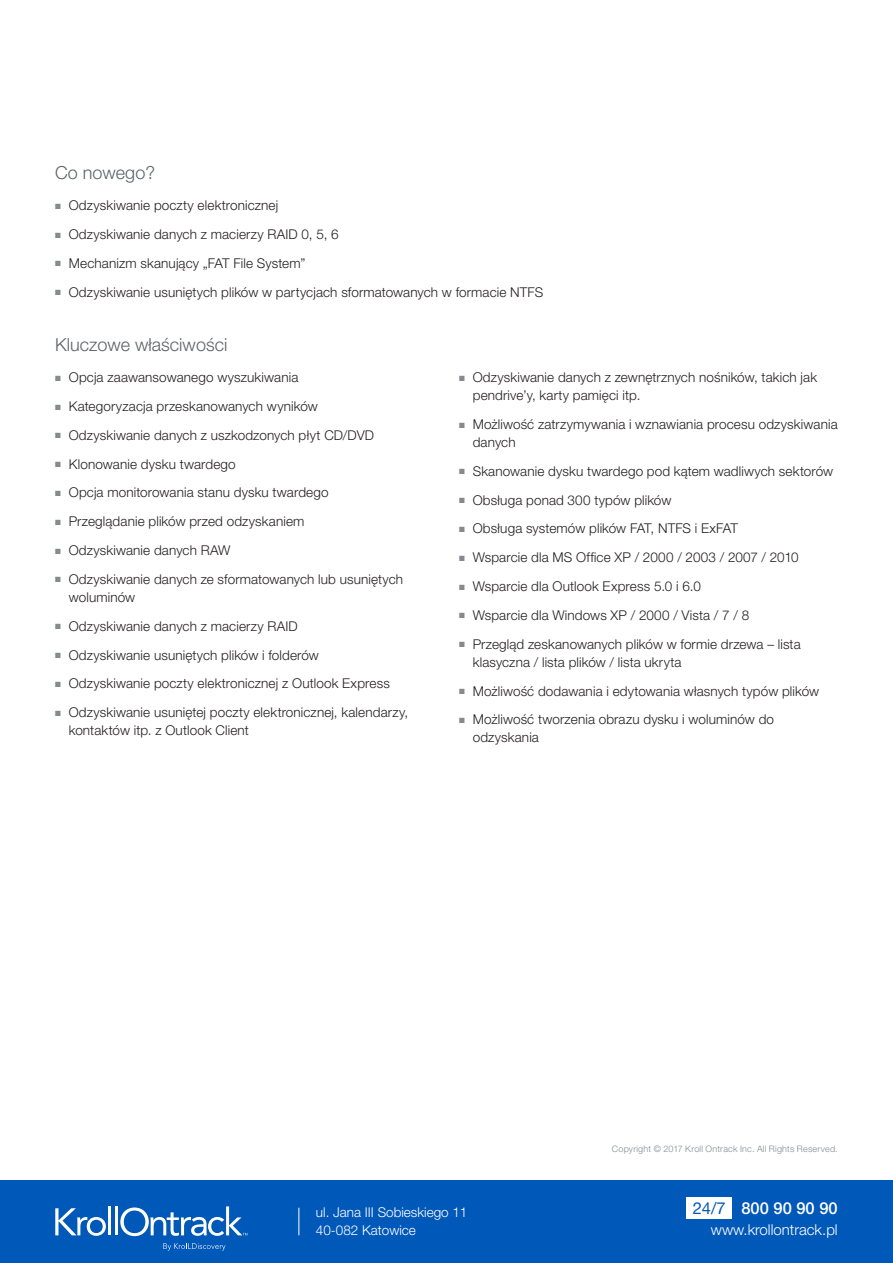
<style>
.page{position:relative;width:893px;height:1263px;background:#fff}
.page>*{position:absolute;margin:0;border:0;box-sizing:border-box;transform-origin:0 0}
.Subhead_1{font:300 18px "Helvetica Neue LT Pro";color:#5e6367}
.Phone{font:500 16.5px "Helvetica Neue LT Pro";color:#fff}
.t1{font:16.5px "Helvetica Neue LT Pro";color:#0058b8}
.Phone-2{font:300 15px "Helvetica Neue LT Pro";color:#fff}
.t2{font:300 13.5px/18px "Helvetica Neue LT Pro";letter-spacing:.01em;color:#231f20}
.t3{font:300 13.5px/18px "Helvetica Neue LT Pro";color:#fff}
.t4{font:300 9px "Helvetica Neue LT Pro";letter-spacing:.025em;color:#868a8e}
.s1{color:#868a8e}
</style>
<div class="page">
<div style="left:0;top:1180px;width:893px;height:83px;background:#0058b8"></div>
<svg style="left:55px;top:1208px;width:51px;height:28px"></svg>
<hr style="left:108px;top:1206px;width:3px;height:29px;background:#fff">
<hr style="left:115px;top:1206px;width:3px;height:29px;background:#fff">
<svg style="left:120px;top:1206px;width:127px;height:30px"></svg>
<svg style="left:163px;top:1243px;width:62px;height:8px"></svg>
<div style="left:686px;top:1197px;width:46px;height:22px;background:#fff"></div>
<svg style="left:298px;top:1208px;width:1px;height:27px"></svg>
<p class="Subhead_1" style="left:55px;top:161px;width:101px">Co nowego?</p>
<p class="t2" style="left:55px;top:196px;width:225px"><span class="s1">■</span> Odzyskiwanie poczty elektronicznej</p>
<p class="t2" style="left:55px;top:225px;width:285px"><span class="s1">■</span> Odzyskiwanie danych z macierzy RAID 0, 5, 6</p>
<p class="t2" style="left:55px;top:254px;width:252px"><span class="s1">■</span> Mechanizm skanujący „FAT File System”</p>
<p class="t2" style="left:55px;top:282px;width:489px"><span class="s1">■</span> Odzyskiwanie usuniętych plików w partycjach sformatowanych w formacie NTFS</p>
<p class="Subhead_1" style="left:55px;top:333px;width:174px">Kluczowe właściwości</p>
<p class="t2" style="left:55px;top:368px;width:245px"><span class="s1">■</span> Opcja zaawansowanego wyszukiwania</p>
<p class="t2" style="left:55px;top:397px;width:264px"><span class="s1">■</span> Kategoryzacja przeskanowanych wyników</p>
<p class="t2" style="left:55px;top:426px;width:320px"><span class="s1">■</span> Odzyskiwanie danych z uszkodzonych płyt CD/DVD</p>
<p class="t2" style="left:55px;top:455px;width:182px"><span class="s1">■</span> Klonowanie dysku twardego</p>
<p class="t2" style="left:55px;top:483px;width:275px"><span class="s1">■</span> Opcja monitorowania stanu dysku twardego</p>
<p class="t2" style="left:55px;top:512px;width:251px"><span class="s1">■</span> Przeglądanie plików przed odzyskaniem</p>
<p class="t2" style="left:55px;top:541px;width:177px"><span class="s1">■</span> Odzyskiwanie danych RAW</p>
<p class="t2" style="left:69px;top:570px;width:336px;text-indent:-14px"><span class="s1">■</span> Odzyskiwanie danych ze sformatowanych lub usuniętych woluminów</p>
<p class="t2" style="left:55px;top:617px;width:244px"><span class="s1">■</span> Odzyskiwanie danych z macierzy RAID</p>
<p class="t2" style="left:55px;top:645px;width:265px"><span class="s1">■</span> Odzyskiwanie usuniętych plików i folderów</p>
<p class="t2" style="left:55px;top:674px;width:336px"><span class="s1">■</span> Odzyskiwanie poczty elektronicznej z Outlook Express</p>
<p class="t2" style="left:69px;top:703px;width:341px;text-indent:-14px"><span class="s1">■</span> Odzyskiwanie usuniętej poczty elektronicznej, kalendarzy, kontaktów itp. z Outlook Client</p>
<p class="t2" style="left:473px;top:368px;width:346px;text-indent:-14px"><span class="s1">■</span> Odzyskiwanie danych z zewnętrznych nośników, takich jak pendrive’y, karty pamięci itp.</p>
<p class="t2" style="left:473px;top:415px;width:366px;text-indent:-14px"><span class="s1">■</span> Możliwość zatrzymywania i wznawiania procesu odzyskiwania danych</p>
<p class="t2" style="left:459px;top:462px;width:375px"><span class="s1">■</span> Skanowanie dysku twardego pod kątem wadliwych sektorów</p>
<p class="t2" style="left:459px;top:491px;width:214px"><span class="s1">■</span> Obsługa ponad 300 typów plików</p>
<p class="t2" style="left:459px;top:519px;width:280px"><span class="s1">■</span> Obsługa systemów plików FAT, NTFS i ExFAT</p>
<p class="t2" style="left:459px;top:548px;width:341px"><span class="s1">■</span> Wsparcie dla MS Office XP / 2000 / 2003 / 2007 / 2010</p>
<p class="t2" style="left:459px;top:577px;width:243px"><span class="s1">■</span> Wsparcie dla Outlook Express 5.0 i 6.0</p>
<p class="t2" style="left:459px;top:606px;width:291px"><span class="s1">■</span> Wsparcie dla Windows XP / 2000 / Vista / 7 / 8</p>
<p class="t2" style="left:473px;top:635px;width:329px;text-indent:-14px"><span class="s1">■</span> Przegląd zeskanowanych plików w formie drzewa – lista klasyczna / lista plików / lista ukryta</p>
<p class="t2" style="left:459px;top:681px;width:361px"><span class="s1">■</span> Możliwość dodawania i edytowania własnych typów plików</p>
<p class="t2" style="left:473px;top:710px;width:303px;text-indent:-14px"><span class="s1">■</span> Możliwość tworzenia obrazu dysku i woluminów do odzyskania</p>
<p class="t4" style="left:612px;top:1144px;width:227px">Copyright © 2017 Kroll Ontrack Inc. All Rights Reserved.</p>
<p class="t3" style="left:316px;top:1203px;width:153px">ul. Jana III Sobieskiego 11<br>40-082 Katowice</p>
<p class="t1" style="left:693px;top:1198px;width:35px">24/7</p>
<p class="Phone" style="left:741px;top:1198px;width:98px">800 90 90 90</p>
<p class="Phone-2" style="left:711px;top:1221px;width:128px">www.krollontrack.pl</p>
</div>
